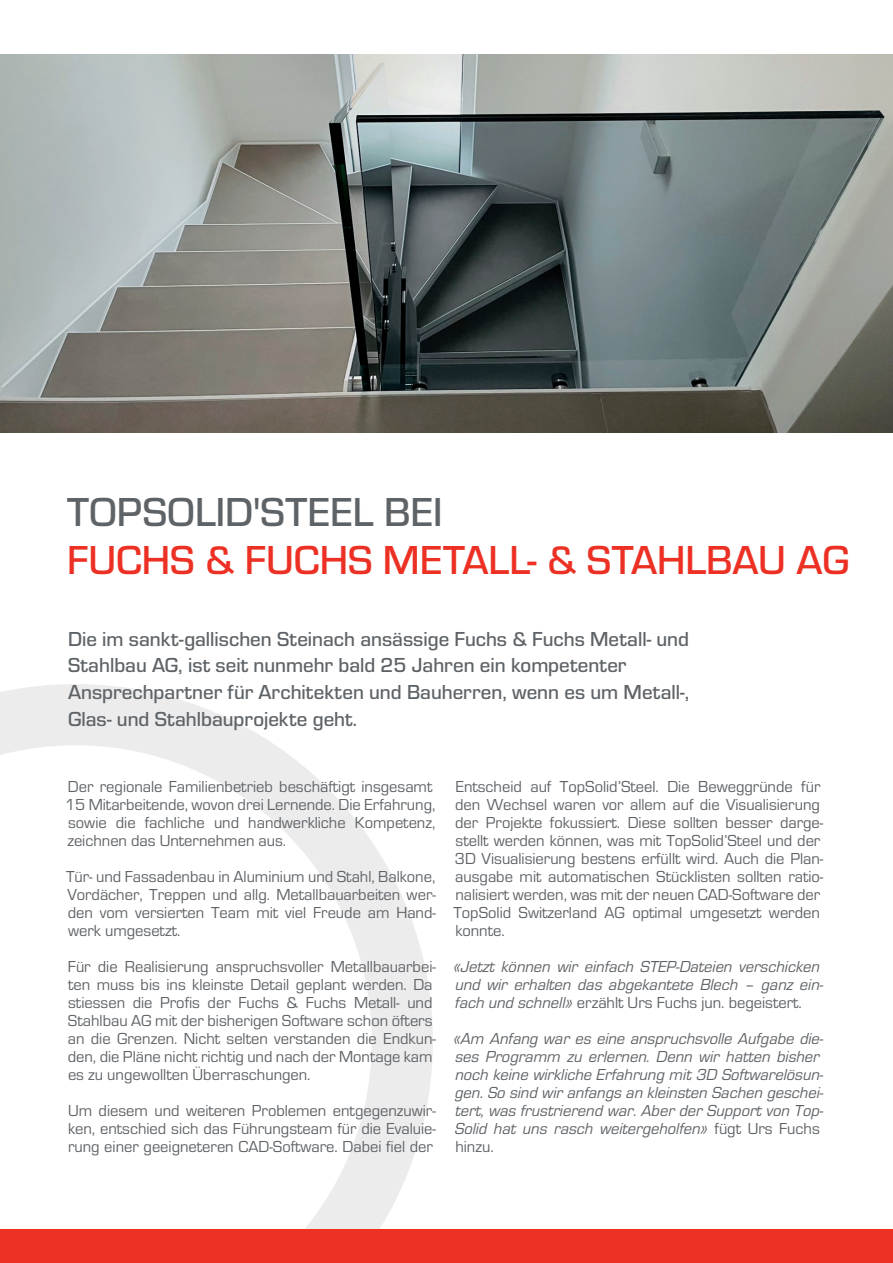
<style>
.page{position:relative;width:893px;height:1263px;background:#fff}
.page>*{position:absolute;margin:0;border:0;box-sizing:border-box;transform-origin:0 0}
.t1{font:500 42px "Eurostile";color:#ec3023}
.t2{font:500 42px "Eurostile";color:#5e6367}
.t3{font:500 21px/26.8px "Eurostile";color:#5e6367}
.t4{font:16.5px/18px "Eurostile";color:#5e6367}
.t5{font:italic 16.5px/18px "Eurostile";color:#5e6367}
.s1{font-style:normal}
</style>
<div class="page">
<svg style="left:0;top:684px;width:433px;height:545px"></svg>
<div style="left:0;top:1229px;width:893px;height:34px;background:#ed3122"></div>
<img style="left:0;top:54px;width:893px;height:378px">
<h1 class="t2" style="left:67px;top:484px;width:377px">TOPSOLID'STEEL BEI</h1>
<h1 class="t1" style="left:67px;top:532px;width:784px">FUCHS &amp; FUCHS METALL- &amp; STAHLBAU AG</h1>
<p class="t3" style="left:68px;top:624px;width:623px">Die im sankt-gallischen Steinach ansässige Fuchs &amp; Fuchs Metall- und Stahlbau AG, ist seit nunmehr bald 25 Jahren ein kompetenter Ansprechpartner für Architekten und Bauherren, wenn es um Metall-, Glas- und Stahlbauprojekte geht.</p>
<p class="t4" style="left:65px;top:777px;width:372px">Der regionale Familienbetrieb beschäftigt insgesamt 15 Mitarbeitende, wovon drei Lernende. Die Erfahrung, sowie die fachliche und handwerkliche Kompetenz, zeichnen das Unternehmen aus.</p>
<p class="t4" style="left:66px;top:867px;width:371px;text-align:justify">Tür- und Fassadenbau in Aluminium und Stahl, Balkone, Vordächer, Treppen und allg. Metallbauarbeiten wer&shy;den vom versierten Team mit viel Freude am Hand&shy;werk umgesetzt.</p>
<p class="t4" style="left:68px;top:957px;width:370px">Für die Realisierung anspruchsvoller Metallbauarbei&shy;ten muss bis ins kleinste Detail geplant werden. Da stiessen die Profis der Fuchs &amp; Fuchs Metall- und Stahlbau AG mit der bisherigen Software schon öfters an die Grenzen. Nicht selten verstanden die Endkun&shy;den, die Pläne nicht richtig und nach der Montage kam es zu ungewollten Überraschungen.</p>
<p class="t4" style="left:68px;top:1101px;width:369px;text-align:justify">Um diesem und weiteren Problemen entgegenzuwir&shy;ken, entschied sich das Führungsteam für die Evaluie&shy;rung einer geeigneteren CAD-Software. Dabei fiel der</p>
<p class="t4" style="left:453px;top:777px;width:371px">Entscheid auf TopSolid’Steel. Die Beweggründe für den Wechsel waren vor allem auf die Visualisierung der Projekte fokussiert. Diese sollten besser darge&shy;stellt werden können, was mit TopSolid’Steel und der 3D Visualisierung bestens erfüllt wird. Auch die Plan&shy;ausgabe mit automatischen Stücklisten sollten ratio&shy;nalisiert werden, was mit der neuen CAD-Software der TopSolid Switzerland AG optimal umgesetzt werden konnte.</p>
<p class="t5" style="left:454px;top:957px;width:371px">«Jetzt können wir einfach STEP-Dateien verschicken und wir erhalten das abgekantete Blech – ganz ein&shy;fach und schnell» <span class="s1">erzählt Urs Fuchs jun. begeistert.</span></p>
<p class="t5" style="left:453px;top:1029px;width:371px">«Am Anfang war es eine anspruchsvolle Aufgabe die&shy;ses Programm zu erlernen. Denn wir hatten bisher noch keine wirkliche Erfahrung mit 3D Softwarelösun&shy;gen. So sind wir anfangs an kleinsten Sachen geschei&shy;tert, was frustrierend war. Aber der Support von Top-Solid hat uns rasch weitergeholfen» <span class="s1">fügt Urs Fuchs hinzu.</span></p>
</div>
